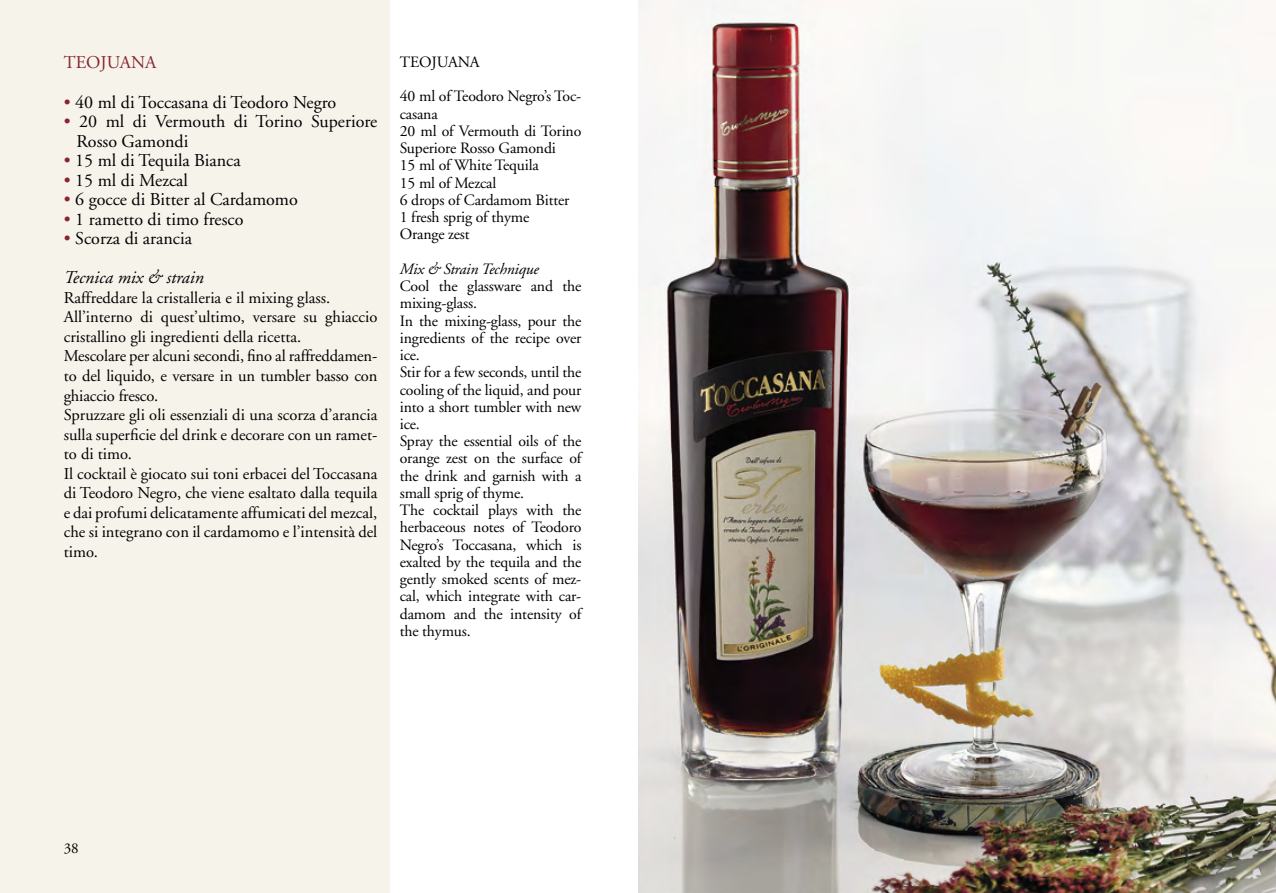
<style>
.page{position:relative;width:1276px;height:893px;background:#fff}
.page>*{position:absolute;margin:0;border:0;box-sizing:border-box;transform-origin:0 0}
.t1{font:18px/19.5px "Adobe Garamond";color:#000}
.t2{font:italic 18px/39px "Adobe Garamond";color:#000}
.t3{font:18px "Adobe Garamond";color:#87242f}
.t4{font:16.5px/19.5px "Adobe Garamond";color:#000}
.t5{font:15.75px/17.2px "Adobe Garamond";letter-spacing:-.01em;color:#000}
.t6{font:italic 15.75px "Adobe Garamond";letter-spacing:-.01em;color:#000}
.t7{font:15px "Adobe Garamond";color:#000}
.s1{color:#87242f}
.s2{font-style:normal;color:#87242f}
.s3{font-style:normal}
</style>
<div class="page">
<img style="left:638px;top:0;width:638px;height:893px">
<div style="left:0;top:0;width:390px;height:893px;background:#f6f3eb"></div>
<p class="t3" style="left:64px;top:53px;width:94px">TEOJUANA</p>
<p class="t1" style="left:64px;top:93px;width:274px"><span class="s1">•</span> 4 0 ml di Toccasana di Teodoro Negro</p>
<p class="t1" style="left:77px;top:112px;width:302px;text-indent:-13px"><span class="s1">•</span> 20 ml di Vermouth di Torino Superiore<br>Rosso Gamondi</p>
<p class="t1" style="left:64px;top:151px;width:178px"><span class="s1">•</span> 15 ml di Tequila Bianca</p>
<p class="t1" style="left:64px;top:171px;width:126px"><span class="s1">•</span> 15 ml di Mezcal</p>
<p class="t1" style="left:64px;top:190px;width:236px"><span class="s1">•</span> 6 gocce di Bitter al Cardamomo</p>
<p class="t1" style="left:64px;top:210px;width:181px"><span class="s1">•</span> 1 rametto di timo fresco</p>
<p class="t2" style="left:64px;top:220px;width:141px"><span class="s2">•</span> <span class="s3">Scorza di arancia<br></span>Tecnica mix &amp; strain</p>
<p class="t4" style="left:64px;top:288px;width:315px">Raffreddare la cristalleria e il mixing glass.<br>All’interno di quest’ultimo, versare su ghiaccio cristallino gli ingredienti della ricetta.<br>Mescolare per alcuni secondi, fino al raffreddamen&shy;to del liquido, e versare in un tumbler basso con ghiaccio fresco.<br>Spruzzare gli oli essenziali di una scorza d’arancia sulla superficie del drink e decorare con un ramet&shy;to di timo.<br>Il cocktail è giocato sui toni erbacei del Toccasana di Teodoro Negro, che viene esaltato dalla tequila e dai profumi delicatamente affumicati del mezcal, che si integrano con il cardamomo e l’intensità del timo.</p>
<p class="t5" style="left:400px;top:45px;width:183px;line-height:34.5px">TEOJUANA<br>4 0 ml of Teodoro Negro’s Toc-</p>
<p class="t5" style="left:400px;top:105px;width:183px">casana<br>20 ml of Vermouth di Torino<br>Superiore Rosso Gamondi<br>15 ml of White Tequila<br>15 ml of Mezcal<br>6 drops of Cardamom Bitter<br>1 fresh sprig of thyme<br>Orange zest</p>
<p class="t6" style="left:400px;top:260px;width:141px">Mix &amp; Strain Technique</p>
<p class="t5" style="left:400px;top:278px;width:183px">Cool the glassware and the mixing-glass.<br>In the mixing-glass, pour the ingredients of the recipe over ice.<br>Stir for a few seconds, until the cooling of the liquid, and pour into a short tumbler with new ice.<br>Spray the essential oils of the orange zest on the surface of the drink and garnish with a small sprig of thyme.<br>The cocktail plays with the herbaceous notes of Teodoro<br>Negro’s Toccasana, which is exalted by the tequila and the gently smoked scents of mez&shy;cal, which integrate with car&shy;damom and the intensity of the thymus.</p>
<p class="t7" style="left:64px;top:840px;width:16px">38</p>
</div>
